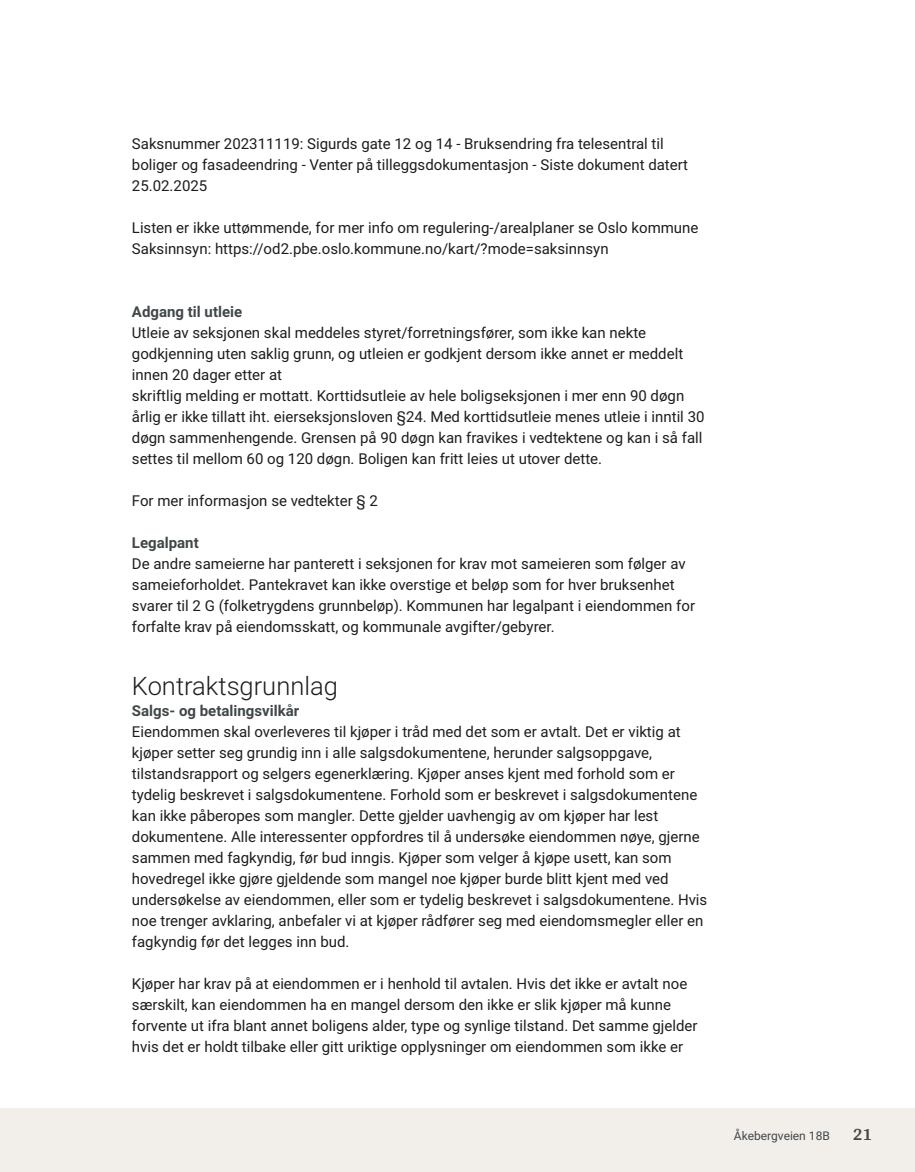
<style>
.page{position:relative;width:915px;height:1172px;background:#fff}
.page>*{position:absolute;margin:0;border:0;box-sizing:border-box;transform-origin:0 0}
.t1{font:300 25.5px "Roboto Vitec";color:#1d1d1b}
.t2{font:700 18px "Arya";color:#414749}
.t3{font:15px/21px "Roboto Vitec";color:#1d1d1b}
.t4{font:700 15px "Roboto Vitec";color:#414749}
.t5{font:12px "Roboto Vitec";color:#414749}
</style>
<div class="page">
<div style="left:0;top:1108px;width:914px;height:64px;background:#f2eeea"></div>
<p class="t3" style="left:132px;top:132px;width:557px">Saksnummer 202311119: Sigurds gate 12 og 14 ‑ Bruksendring fra telesentral til boliger og fasadeendring ‑ Venter på tilleggsdokumentasjon ‑ Siste dokument datert<br>25.02.2025</p>
<p class="t3" style="left:132px;top:216px;width:568px">Listen er ikke uttømmende, for mer info om regulering‑/ arealplaner se Oslo kommune<br>Saksinnsyn: https:/ / od2.pbe.oslo.kommune.no/ kart/ ?mode=saksinnsyn</p>
<p class="t4" style="left:132px;top:301px;width:112px">Adgang til utleie</p>
<p class="t3" style="left:132px;top:321px;width:574px">Utleie av seksjonen skal meddeles styret/ forretningsfører, som ikke kan nekte godkjenning uten saklig grunn, og utleien er godkjent dersom ikke annet er meddelt innen 20 dager etter at<br>skriftlig melding er mottatt. Korttidsutleie av hele boligseksjonen i mer enn 90 døgn årlig er ikke tillatt iht. eierseksjonsloven §24. Med korttidsutleie menes utleie i inntil 30 døgn sammenhengende. Grensen på 90 døgn kan fravikes i vedtektene og kan i så fall settes til mellom 60 og 120 døgn. Boligen kan fritt leies ut utover dette.</p>
<p class="t3" style="left:132px;top:489px;width:247px">For mer informasjon se vedtekter § 2</p>
<p class="t4" style="left:132px;top:532px;width:68px">Legalpant</p>
<p class="t3" style="left:132px;top:552px;width:564px">De andre sameierne har panterett i seksjonen for krav mot sameieren som følger av sameieforholdet. Pantekravet kan ikke overstige et beløp som for hver bruksenhet svarer til 2 G (folketrygdens grunnbeløp). Kommunen har legalpant i eiendommen for forfalte krav på eiendomsskatt, og kommunale avgifter/ gebyrer.</p>
<h1 class="t1" style="left:132px;top:668px;width:207px">Kontraktsgrunnlag</h1>
<p class="t4" style="left:132px;top:700px;width:169px">Salgs‑ og betalingsvilkår</p>
<p class="t3" style="left:132px;top:720px;width:576px">Eiendommen skal overleveres til kjøper i tråd med det som er avtalt. Det er viktig at kjøper setter seg grundig inn i alle salgsdokumentene, herunder salgsoppgave, tilstandsrapport og selgers egenerklæring. Kjøper anses kjent med forhold som er tydelig beskrevet i salgsdokumentene. Forhold som er beskrevet i salgsdokumentene kan ikke påberopes som mangler. Dette gjelder uavhengig av om kjøper har lest dokumentene. Alle interessenter oppfordres til å undersøke eiendommen nøye, gjerne sammen med fagkyndig, før bud inngis. Kjøper som velger å kjøpe usett, kan som hovedregel ikke gjøre gjeldende som mangel noe kjøper burde blitt kjent med ved undersøkelse av eiendommen, eller som er tydelig beskrevet i salgsdokumentene. Hvis noe trenger avklaring, anbefaler vi at kjøper rådfører seg med eiendomsmegler eller en fagkyndig før det legges inn bud.</p>
<p class="t3" style="left:132px;top:972px;width:567px">Kjøper har krav på at eiendommen er i henhold til avtalen. Hvis det ikke er avtalt noe særskilt, kan eiendommen ha en mangel dersom den ikke er slik kjøper må kunne forvente ut ifra blant annet boligens alder, type og synlige tilstand. Det samme gjelder hvis det er holdt tilbake eller gitt uriktige opplysninger om eiendommen som ikke er</p>
<p class="t5" style="left:733px;top:1127px;width:97px">Åkebergveien 18B</p>
<p class="t2" style="left:852px;top:1123px;width:21px">21</p>
</div>
